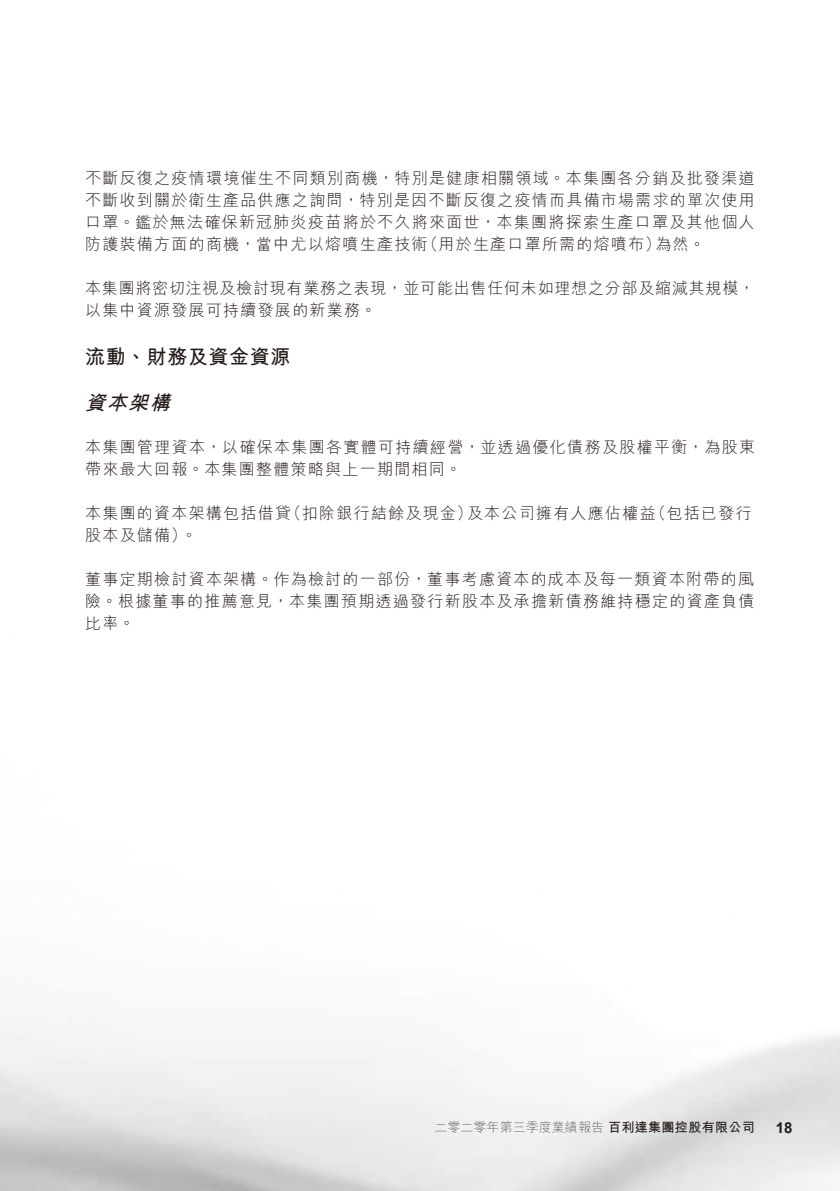
<style>
.page{position:relative;width:840px;height:1191px;background:#fff}
.page>*{position:absolute;margin:0;border:0;box-sizing:border-box;transform-origin:0 0}
._02_H2{font:700 20px "M Hei HK";letter-spacing:.03em;color:#231916}
._03_H3{font:italic 700 20px "M Hei HK";color:#231916}
._00_txt{font:300 16px/22px "M Hei HK";letter-spacing:.08em;color:#231916}
._00_txt-2{font:300 16px/22px "M Hei HK";letter-spacing:.05em;color:#231916}
.t1{font:700 15px "Arial";color:#231916}
.t2{font:300 13px "M Hei HK";letter-spacing:.005em;color:#666565}
.s1{font-weight:700;color:#231916}
</style>
<div class="page">
<p class="_00_txt" style="left:85px;top:167px;width:671px;text-align:justify">不斷反復之疫情環境催生不同類別商機，特別是健康相關領域。本集團各分銷及批發渠道不斷收到關於衛生產品供應之詢問，特別是因不斷反復之疫情而具備市場需求的單次使用口罩。鑑於無法確保新冠肺炎疫苗將於不久將來面世，本集團將探索生產口罩及其他個人防護裝備方面的商機，當中尤以熔噴生產技術（用於生產口罩所需的熔噴布）為然。</p>
<p class="_00_txt-2" style="left:85px;top:277px;width:670px">本集團將密切注視及檢討現有業務之表現，並可能出售任何未如理想之分部及縮減其規模，以集中資源發展可持續發展的新業務。</p>
<p class="_02_H2" style="left:85px;top:342px;width:207px">流動、財務及資金資源</p>
<p class="_03_H3" style="left:85px;top:388px;width:93px">資本架構</p>
<p class="_00_txt" style="left:85px;top:435px;width:671px">本集團管理資本，以確保本集團各實體可持續經營，並透過優化債務及股權平衡，為股東帶來最大回報。本集團整體策略與上一期間相同。</p>
<p class="_00_txt" style="left:85px;top:501px;width:667px">本集團的資本架構包括借貸（扣除銀行結餘及現金）及本公司擁有人應佔權益（包括已發行</p>
<p class="_00_txt" style="left:85px;top:523px;width:113px">股本及儲備）。</p>
<p class="_00_txt" style="left:85px;top:567px;width:670px">董事定期檢討資本架構。作為檢討的一部份，董事考慮資本的成本及每一類資本附帶的風</p>
<p class="_00_txt" style="left:85px;top:589px;width:670px">險。根據董事的推薦意見，本集團預期透過發行新股本及承擔新債務維持穩定的資產負債比率。</p>
<p class="t2" style="left:434px;top:1118px;width:322px">二零二零年第三季度業績報告<span class="s1">百利達集團控股有限公司</span></p>
<p class="t1" style="left:775px;top:1117px;width:18px">18</p>
</div>
